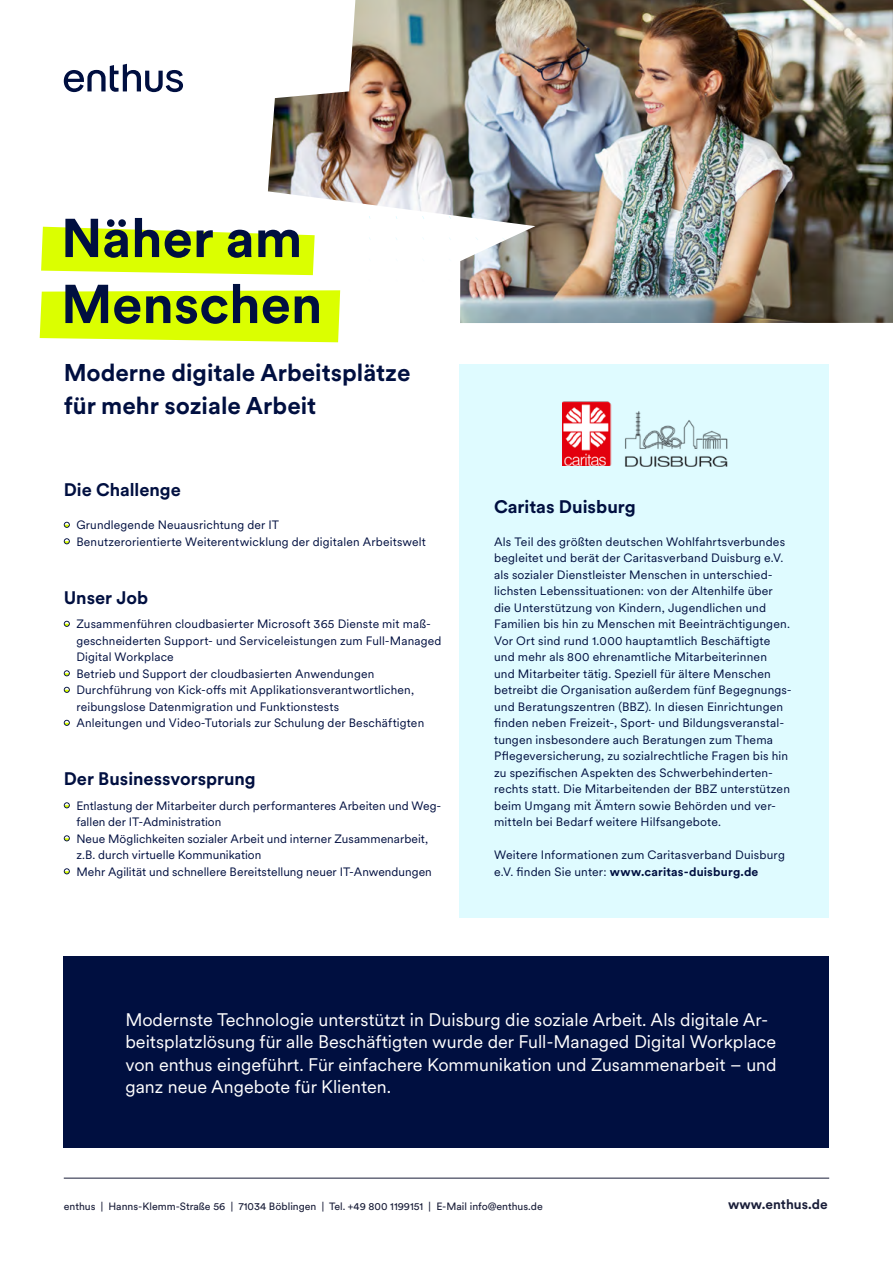
<style>
.page{position:relative;width:893px;height:1263px;background:#fff}
.page>*{position:absolute;margin:0;border:0;box-sizing:border-box;transform-origin:0 0}
.t1{font:700 54px/66px "Circular XX";color:#000f40}
.t2{font:700 24px/33px "Circular XX";color:#000f40}
.t3{font:18px/22.5px "Circular XX";color:#fff}
.t4{font:700 18px "Circular XX";color:#000f40}
.t5{font:700 13.5px "Circular XX";color:#1a1e39}
.t6{font:12px/16.5px "Circular XX";letter-spacing:.01em;color:#000f40}
.t7{font:10.5px "Circular XX";color:#1a1e39}
.s1{font-weight:700}
</style>
<div class="page">
<hr style="left:64px;top:1178px;width:765px;height:1px;background:#1a1e39">
<svg style="left:64px;top:64px;width:119px;height:28px"></svg>
<img style="left:268px;top:0;width:625px;height:323px">
<svg style="left:41px;top:227px;width:274px;height:48px;background:#dfff21"></svg>
<svg style="left:40px;top:290px;width:300px;height:52px;background:#ddff0f"></svg>
<div style="left:64px;top:957px;width:765px;height:191px;background:#000f40"></div>
<div style="left:459px;top:364px;width:370px;height:553px;background:#dffbff"></div>
<img style="left:625px;top:411px;width:103px;height:55px">
<img style="left:563px;top:401px;width:49px;height:64px">
<svg style="left:64px;top:522px;width:6px;height:6px"></svg>
<svg style="left:64px;top:538px;width:6px;height:6px"></svg>
<svg style="left:64px;top:621px;width:6px;height:6px"></svg>
<svg style="left:64px;top:670px;width:6px;height:6px"></svg>
<svg style="left:64px;top:687px;width:6px;height:6px"></svg>
<svg style="left:64px;top:720px;width:6px;height:6px"></svg>
<svg style="left:64px;top:802px;width:6px;height:6px"></svg>
<svg style="left:64px;top:835px;width:6px;height:6px"></svg>
<svg style="left:64px;top:868px;width:6px;height:6px"></svg>
<h1 class="t1" style="left:61px;top:203px;width:263px">Näher am<br>Menschen</h1>
<h2 class="t2" style="left:64px;top:355px;width:348px">Moderne digitale Arbeitsplätze für mehr soziale Arbeit</h2>
<h3 class="t4" style="left:64px;top:478px;width:119px">Die Challenge</h3>
<p class="t6" style="left:76px;top:516px;width:351px">Grundlegende Neuausrichtung der IT<br>Benutzerorientierte Weiterentwicklung der digitalen Arbeitswelt</p>
<h3 class="t4" style="left:64px;top:585px;width:86px">Unser Job</h3>
<p class="t6" style="left:76px;top:615px;width:367px">Zusammenführen cloudbasierter Microsoft 365 Dienste mit maß&shy;geschneiderten Support- und Serviceleistungen zum Full-Managed Digital Workplace<br>Betrieb und Support der cloudbasierten Anwendungen Durchführung von Kick-offs mit Applikationsverantwortlichen, reibungslose Datenmigration und Funktionstests<br>Anleitungen und Video-Tutorials zur Schulung der Beschäftigten</p>
<h3 class="t4" style="left:64px;top:766px;width:194px">Der Businessvorsprung</h3>
<p class="t6" style="left:76px;top:797px;width:367px">Entlastung der Mitarbeiter durch performanteres Arbeiten und Weg&shy;fallen der IT-Administration<br>Neue Möglichkeiten sozialer Arbeit und interner Zusammenarbeit, z.B. durch virtuelle Kommunikation<br>Mehr Agilität und schnellere Bereitstellung neuer IT-Anwendungen</p>
<h3 class="t4" style="left:494px;top:494px;width:143px">Caritas Duisburg</h3>
<p class="t6" style="left:494px;top:533px;width:299px">Als Teil des größten deutschen Wohlfahrtsverbundes begleitet und berät der Caritasverband Duisburg e.V. als sozialer Dienstleister Menschen in unterschied&shy;lichsten Lebenssituationen: von der Altenhilfe über die Unterstützung von Kindern, Jugendlichen und Familien bis hin zu Menschen mit Beeinträchtigungen.<br>Vor Ort sind rund 1.000 hauptamtlich Beschäftigte und mehr als 800 ehrenamtliche Mitarbeiterinnen<br>und Mitarbeiter tätig. Speziell für ältere Menschen betreibt die Organisation außerdem fünf Begegnungs&shy;und Beratungszentren (BBZ). In diesen Einrichtungen finden neben Freizeit-, Sport- und Bildungsveranstal&shy;tungen insbesondere auch Beratungen zum Thema Pflegeversicherung, zu sozialrechtliche Fragen bis hin zu spezifischen Aspekten des Schwerbehinderten&shy;rechts statt. Die Mitarbeitenden der BBZ unterstützen beim Umgang mit Ämtern sowie Behörden und ver&shy;mitteln bei Bedarf weitere Hilfsangebote.</p>
<p class="t6" style="left:494px;top:846px;width:292px">Weitere Informationen zum Caritasverband Duisburg e.V. finden Sie unter: <span class="s1">www.caritas-duisburg.de</span></p>
<p class="t3" style="left:125px;top:1007px;width:653px">Modernste Technologie unterstützt in Duisburg die soziale Arbeit. Als digitale Ar&shy;beitsplatzlösung für alle Beschäftigten wurde der Full-Managed Digital Workplace von enthus eingeführt. Für einfachere Kommunikation und Zusammenarbeit – und ganz neue Angebote für Klienten.</p>
<p class="t7" style="left:64px;top:1199px;width:480px">enthus | Hanns-Klemm-Straße 56 | 71034 Böblingen | Tel. +49 800 1199151 | E-Mail info@enthus.de</p>
<p class="t5" style="left:728px;top:1195px;width:101px">www.enthus.de</p>
</div>
